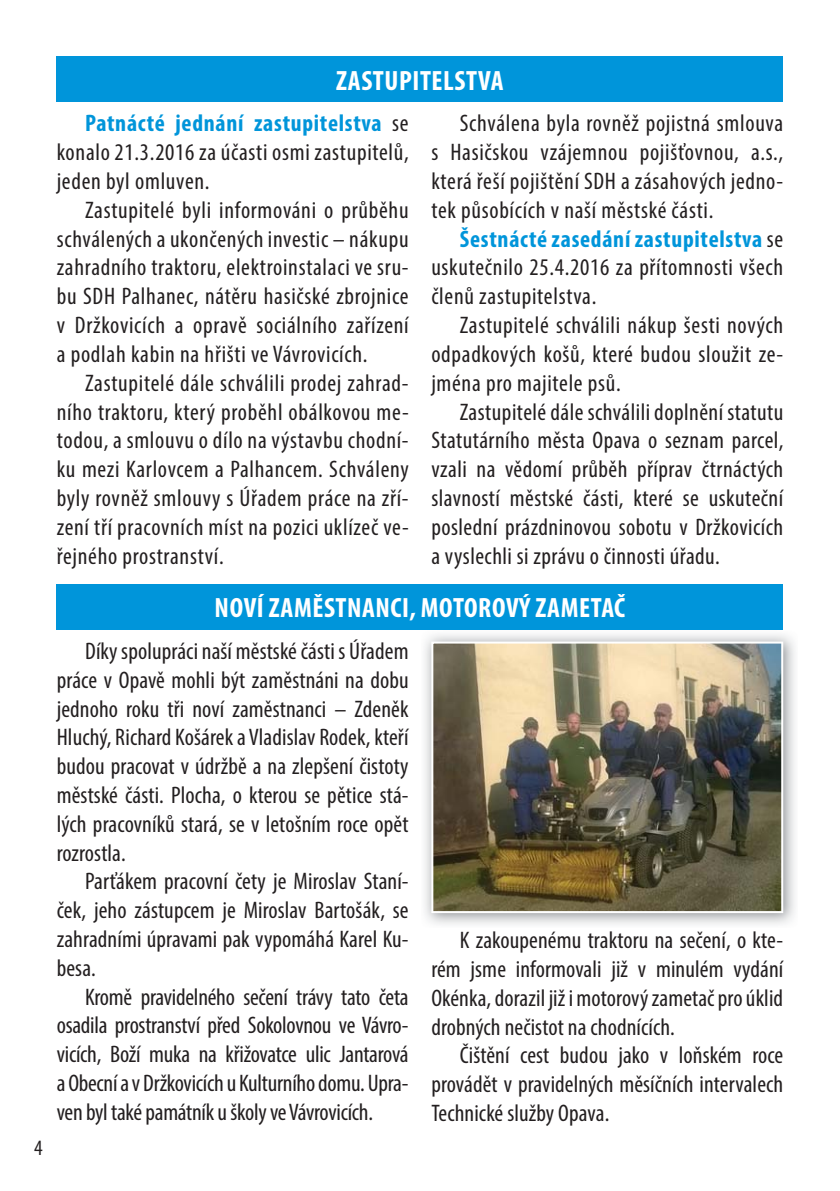
<style>
.page{position:relative;width:840px;height:1191px;background:#fff}
.page>*{position:absolute;margin:0;border:0;box-sizing:border-box;transform-origin:0 0}
.t1{font:700 condensed 28px "Myriad Pro";letter-spacing:.02em;color:#fff}
.t2{font:condensed 24px/28.8px "Myriad Pro";letter-spacing:.02em;color:#231f20;text-align:justify}
.t3{font:condensed 22px "Myriad Pro";color:#231f20}
.s1{font-weight:700;color:#0095da}
</style>
<div class="page">
<div style="left:57px;top:57px;width:725px;height:45px;background:#0095da"></div>
<div style="left:57px;top:584px;width:725px;height:45px;background:#0095da"></div>
<img style="left:424px;top:634px;width:371px;height:291px">
<img style="left:431px;top:641px;width:351px;height:272px">
<p class="t3" style="left:34px;top:1139px;width:10px">4</p>
<p class="t1" style="left:336px;top:70px;width:169px">ZASTUPITELSTVA</p>
<p class="t2" style="left:431px;top:111px;width:353px;text-indent:28px">Schválena byla rovněž pojistná smlouva s Hasičskou vzájemnou pojišťovnou, a.s., která řeší pojištění SDH a zásahových jedno&shy;tek působících v naší městské části.</p>
<p class="t2" style="left:431px;top:227px;width:353px;text-indent:28px"><span class="s1">Šestnácté zasedání zastupitelstva</span> se uskutečnilo 25.4.2016 za přítomnosti všech členů zastupitelstva.</p>
<p class="t2" style="left:431px;top:313px;width:353px;text-indent:28px">Zastupitelé schválili nákup šesti nových odpadkových košů, které budou sloužit ze&shy;jména pro majitele psů.</p>
<p class="t2" style="left:431px;top:399px;width:353px;text-indent:28px">Zastupitelé dále schválili doplnění statutu Statutárního města Opava o seznam parcel, vzali na vědomí průběh příprav čtrnáctých slavností městské části, které se uskuteční poslední prázdninovou sobotu v Držkovicích a vyslechli si zprávu o činnosti úřadu.</p>
<p class="t2" style="left:57px;top:111px;width:353px;text-indent:28px"><span class="s1">Patnácté jednání zastupitelstva</span> se konalo 21.3.2016 za účasti osmi zastupitelů, jeden byl omluven.</p>
<p class="t2" style="left:57px;top:198px;width:353px;text-indent:28px">Zastupitelé byli informováni o průběhu schválených a ukončených investic – nákupu zahradního traktoru, elektroinstalaci ve sru&shy;bu SDH Palhanec, nátěru hasičské zbrojnice v Držkovicích a opravě sociálního zařízení a podlah kabin na hřišti ve Vávrovicích.</p>
<p class="t2" style="left:57px;top:371px;width:353px;text-indent:28px">Zastupitelé dále schválili prodej zahrad&shy;ního traktoru, který proběhl obálkovou me&shy;todou, a smlouvu o dílo na výstavbu chodní&shy;ku mezi Karlovcem a Palhancem. Schváleny byly rovněž smlouvy s Úřadem práce na zří&shy;zení tří pracovních míst na pozici uklízeč ve&shy;řejného prostranství.</p>
<p class="t1" style="left:214px;top:597px;width:412px">NOVÍ ZAMĚSTNANCI, MOTOROVÝ ZAMETAČ</p>
<p class="t2" style="left:57px;top:639px;width:353px;text-indent:28px">Díky spolupráci naší městské části s Úřadem práce v Opavě mohli být zaměstnáni na dobu jednoho roku tři noví zaměstnanci – Zdeněk Hluchý, Richard Košárek a Vladislav Rodek, kteří budou pracovat v údržbě a na zlepšení čistoty městské části. Plocha, o kterou se pětice stá&shy;lých pracovníků stará, se v letošním roce opět rozrostla.</p>
<p class="t2" style="left:57px;top:869px;width:353px;text-indent:28px">Parťákem pracovní čety je Miroslav Staní&shy;ček, jeho zástupcem je Miroslav Bartošák, se zahradními úpravami pak vypomáhá Karel Ku&shy;besa.</p>
<p class="t2" style="left:57px;top:984px;width:353px;text-indent:28px">Kromě pravidelného sečení trávy tato četa osadila prostranství před Sokolovnou ve Vávro&shy;vicích, Boží muka na křižovatce ulic Jantarová a Obecní a v Držkovicích u Kulturního domu. Upra&shy;ven byl také památník u školy ve Vávrovicích.</p>
<p class="t2" style="left:431px;top:928px;width:353px;text-indent:28px">K zakoupenému traktoru na sečení, o kte&shy;rém jsme informovali již v minulém vydání Okénka, dorazil již i motorový zametač pro úklid drobných nečistot na chodnících.</p>
<p class="t2" style="left:431px;top:1043px;width:353px;text-indent:28px">Čištění cest budou jako v loňském roce provádět v pravidelných měsíčních intervalech Technické služby Opava.</p>
</div>
